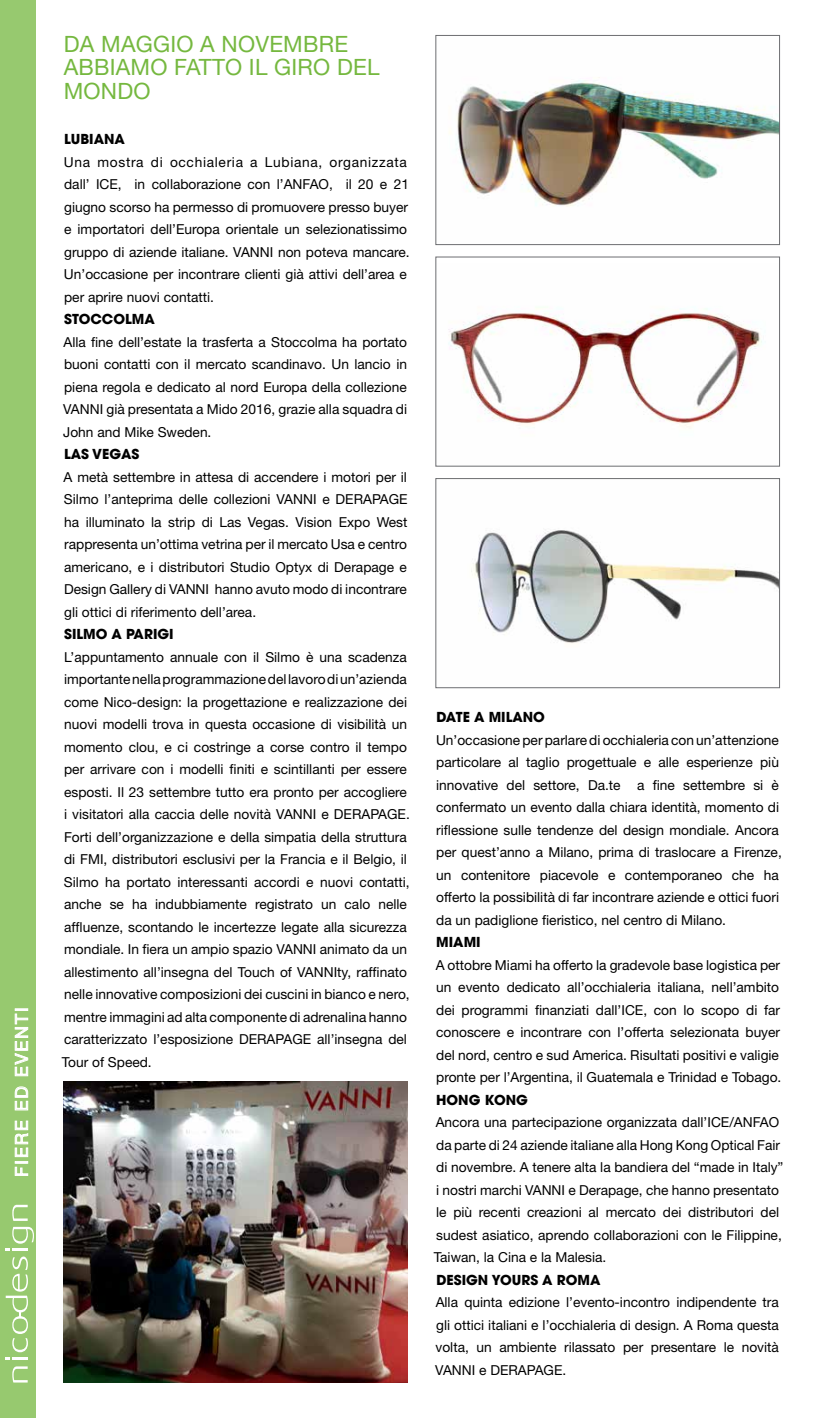
<style>
.page{position:relative;width:815px;height:1418px;background:#fff}
.page>*{position:absolute;margin:0;border:0;box-sizing:border-box;transform-origin:0 0}
.t1{font:22.5px/23.8px "Helvetica Neue LT Pro";letter-spacing:.01em;color:#75b83f}
.t2{font:17.5px "Helvetica Neue LT Pro";letter-spacing:.12em;color:#fff}
.t3{font:13.75px/22.5px "Helvetica Neue LT Pro";color:#000}
.t4{font:700 13.75px "Avant Garde LT";color:#000}
</style>
<div class="page">
<div style="left:0;top:0;width:36px;height:1417px;background:#97c96f"></div>
<svg style="left:12px;top:1366px;width:16px;height:16px"></svg>
<svg style="left:12px;top:1204px;width:16px;height:16px"></svg>
<svg style="left:6px;top:1226px;width:28px;height:24px"></svg>
<svg style="left:6px;top:1256px;width:22px;height:103px"></svg>
<svg style="left:15px;top:1120px;width:13px;height:55px"></svg>
<svg style="left:15px;top:1086px;width:13px;height:24px"></svg>
<svg style="left:14px;top:1008px;width:14px;height:68px"></svg>
<img style="left:449px;top:77px;width:329px;height:130px">
<div style="left:436px;top:35px;width:344px;height:210px;border:1px solid #6d6e71"></div>
<img style="left:64px;top:1081px;width:343px;height:301px">
<img style="left:448px;top:308px;width:314px;height:120px">
<img style="left:471px;top:530px;width:307px;height:114px">
<div style="left:436px;top:478px;width:344px;height:210px;border:1px solid #6d6e71"></div>
<p class="t2" style="left:11px;top:1176px;width:171px;rotate:-90deg">FIERE ED EVENTI</p>
<h1 class="t1" style="left:64px;top:31px;width:317px">DA MAGGIO A NOVEMBRE<br>ABBIAMO FATTO IL GIRO DEL<br>MONDO</h1>
<p class="t4" style="left:64px;top:130px;width:62px">LUBIANA</p>
<p class="t3" style="left:64px;top:150px;width:347px">Una mostra di occhialeria a Lubiana, organizzata dall’ ICE, in collaborazione con l’ANFAO, il 20 e 21 giugno scorso ha permesso di promuovere presso buyer e importatori dell’Europa orientale un selezionatissimo gruppo di aziende italiane. VANNI non poteva mancare.<br>Un’occasione per incontrare clienti già attivi dell’area e per aprire nuovi contatti.</p>
<p class="t4" style="left:64px;top:310px;width:92px">STOCCOLMA</p>
<p class="t3" style="left:63px;top:330px;width:345px;text-align:justify">Alla fine dell’estate la trasferta a Stoccolma ha portato buoni contatti con il mercato scandinavo. Un lancio in piena regola e dedicato al nord Europa della collezione VANNI già presentata a Mido 2016, grazie alla squadra di John and Mike Sweden.</p>
<p class="t4" style="left:64px;top:445px;width:77px">LAS VEGAS</p>
<p class="t3" style="left:64px;top:465px;width:346px;text-align:justify">A metà settembre in attesa di accendere i motori per il Silmo l’anteprima delle collezioni VANNI e DERAPAGE ha illuminato la strip di Las Vegas. Vision Expo West rappresenta un’ottima vetrina per il mercato Usa e centro americano, e i distributori Studio Optyx di Derapage e Design Gallery di VANNI hanno avuto modo di incontrare gli ottici di riferimento dell’area.</p>
<p class="t4" style="left:64px;top:625px;width:111px">SILMO A PARIGI</p>
<p class="t3" style="left:62px;top:645px;width:349px">L’appuntamento annuale con il Silmo è una scadenza importante nella programmazione del lavoro di un’azienda come Nico-design: la progettazione e realizzazione dei nuovi modelli trova in questa occasione di visibilità un momento clou, e ci costringe a corse contro il tempo per arrivare con i modelli finiti e scintillanti per essere esposti. Il 23 settembre tutto era pronto per accogliere i visitatori alla caccia delle novità VANNI e DERAPAGE.<br>Forti dell’organizzazione e della simpatia della struttura di FMI, distributori esclusivi per la Francia e il Belgio, il Silmo ha portato interessanti accordi e nuovi contatti, anche se ha indubbiamente registrato un calo nelle affluenze, scontando le incertezze legate alla sicurezza mondiale. In fiera un ampio spazio VANNI animato da un allestimento all’insegna del Touch of VANNIty, raffinato nelle innovative composizioni dei cuscini in bianco e nero, mentre immagini ad alta componente di adrenalina hanno caratterizzato l’esposizione DERAPAGE all’insegna del Tour of Speed.</p>
<p class="t4" style="left:436px;top:708px;width:110px">DATE A MILANO</p>
<p class="t3" style="left:436px;top:728px;width:347px">Un’occasione per parlare di occhialeria con un’attenzione particolare al taglio progettuale e alle esperienze più innovative del settore, Da.te a fine settembre si è confermato un evento dalla chiara identità, momento di riflessione sulle tendenze del design mondiale. Ancora per quest’anno a Milano, prima di traslocare a Firenze, un contenitore piacevole e contemporaneo che ha offerto la possibilità di far incontrare aziende e ottici fuori da un padiglione fieristico, nel centro di Milano.</p>
<p class="t4" style="left:436px;top:933px;width:46px">MIAMI</p>
<p class="t3" style="left:436px;top:953px;width:347px">A ottobre Miami ha offerto la gradevole base logistica per un evento dedicato all’occhialeria italiana, nell’ambito dei programmi finanziati dall’ICE, con lo scopo di far conoscere e incontrare con l’offerta selezionata buyer del nord, centro e sud America. Risultati positivi e valigie pronte per l’Argentina, il Guatemala e Trinidad e Tobago.</p>
<p class="t4" style="left:436px;top:1090px;width:93px">HONG KONG</p>
<p class="t3" style="left:434px;top:1110px;width:351px">Ancora una partecipazione organizzata dall’ICE/ANFAO da parte di 24 aziende italiane alla Hong Kong Optical Fair di novembre. A tenere alta la bandiera del “made in Italy” i nostri marchi VANNI e Derapage, che hanno presentato le più recenti creazioni al mercato dei distributori del sudest asiatico, aprendo collaborazioni con le Filippine, Taiwan, la Cina e la Malesia.</p>
<p class="t4" style="left:436px;top:1270px;width:166px">DESIGN YOURS A ROMA</p>
<p class="t3" style="left:435px;top:1290px;width:345px;text-align:justify">Alla quinta edizione l’evento-incontro indipendente tra gli ottici italiani e l’occhialeria di design. A Roma questa volta, un ambiente rilassato per presentare le novità VANNI e DERAPAGE.</p>
</div>
